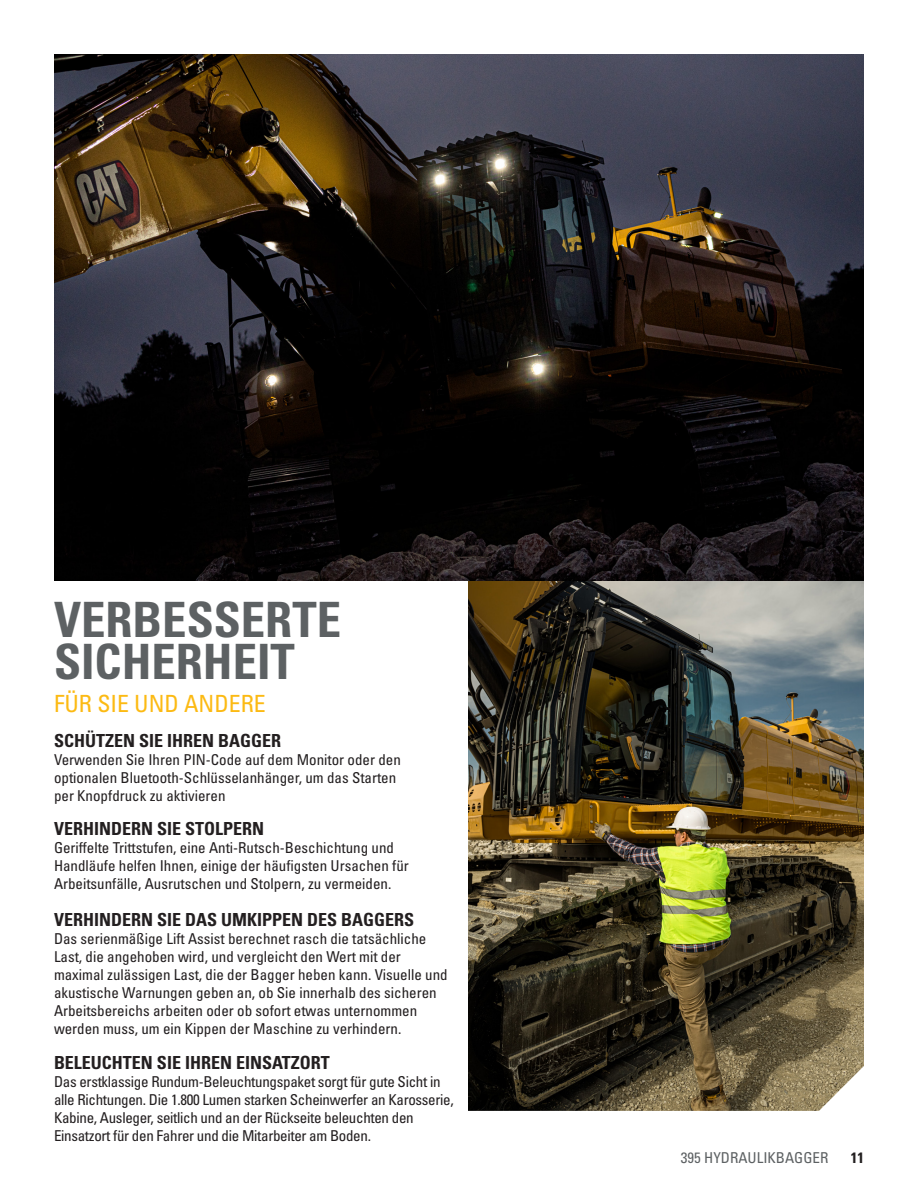
<style>
.page{position:relative;width:918px;height:1188px;background:#fff}
.page>*{position:absolute;margin:0;border:0;box-sizing:border-box;transform-origin:0 0}
.Headline_large_gray{font:48.75px/42px "Univers LTCYR 67 Bold Cond";color:#5d6163}
.Subhead_small_yellow{font:condensed 23.7px "Univers LTCYR 57";color:#fcba13}
.Headline_small_black{font:18px "Univers LTCYR 67 Bold Cond";color:#231f20}
.Body_copy{font:condensed 15px/18px "Univers LTCYR 57";color:#231f20}
.Body_copy-2{font:condensed 15px/18px "Univers LTCYR 57";letter-spacing:-.02em;color:#231f20}
.t1{font:condensed 15px "Univers LTCYR 57";color:#5d6163}
.t2{font:15px "Univers LTCYR 67 Bold Cond";color:#231f20}
</style>
<div class="page">
<img style="left:468px;top:580px;width:396px;height:531px">
<img style="left:54px;top:54px;width:810px;height:526px">
<p class="Headline_large_gray" style="left:54px;top:598px;width:289px">VERBESSERTE<br>SICHERHEIT</p>
<p class="Subhead_small_yellow" style="left:54px;top:689px;width:213px">FÜR SIE UND ANDERE</p>
<p class="Headline_small_black" style="left:54px;top:730px;width:229px">SCHÜTZEN SIE IHREN BAGGER</p>
<p class="Body_copy" style="left:54px;top:750px;width:348px">Verwenden Sie Ihren PIN-Code auf dem Monitor oder den optionalen Bluetooth-Schlüsselanhänger, um das Starten per Knopfdruck zu aktivieren</p>
<p class="Headline_small_black" style="left:54px;top:818px;width:212px">VERHINDERN SIE STOLPERN</p>
<p class="Body_copy" style="left:54px;top:839px;width:356px">Geriffelte Trittstufen, eine Anti-Rutsch-Beschichtung und<br>Handläufe helfen Ihnen, einige der häufigsten Ursachen für<br>Arbeitsunfälle, Ausrutschen und Stolpern, zu vermeiden.</p>
<p class="Headline_small_black" style="left:54px;top:909px;width:362px">VERHINDERN SIE DAS UMKIPPEN DES BAGGERS</p>
<p class="Body_copy" style="left:54px;top:929px;width:395px">Das serienmäßige Lift Assist berechnet rasch die tatsächliche Last, die angehoben wird, und vergleicht den Wert mit der maximal zulässigen Last, die der Bagger heben kann. Visuelle und akustische Warnungen geben an, ob Sie innerhalb des sicheren Arbeitsbereichs arbeiten oder ob sofort etwas unternommen werden muss, um ein Kippen der Maschine zu verhindern.</p>
<p class="Headline_small_black" style="left:54px;top:1051px;width:277px">BELEUCHTEN SIE IHREN EINSATZORT</p>
<p class="Body_copy-2" style="left:54px;top:1072px;width:401px">Das erstklassige Rundum-Beleuchtungspaket sorgt für gute Sicht in alle Richtungen. Die 1.800 Lumen starken Scheinwerfer an Karosserie, Kabine, Ausleger, seitlich und an der Rückseite beleuchten den Einsatzort für den Fahrer und die Mitarbeiter am Boden.</p>
<p class="t1" style="left:681px;top:1148px;width:149px">395 HYDRAULIKBAGGER</p>
<p class="t2" style="left:851px;top:1148px;width:15px">11</p>
</div>
